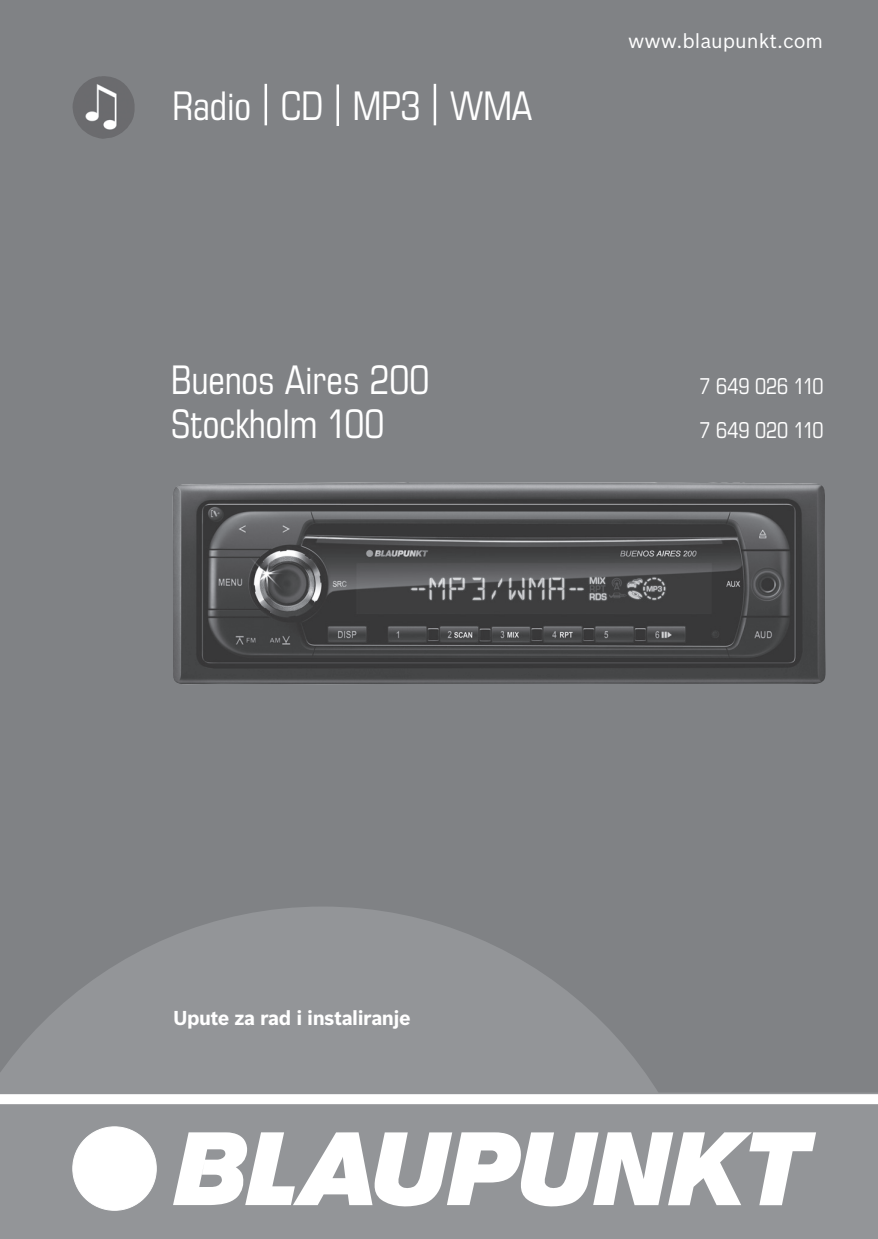
<style>
.page{position:relative;width:878px;height:1239px;background:#fff}
.page>*{position:absolute;margin:0;border:0;box-sizing:border-box;transform-origin:0 0}
.t1{font:39.5px "Blaupunkt Style Reg Cond OT";color:#fff}
.t2{font:22px "Blaupunkt Style Reg Cond OT";color:#fff}
.t3{font:700 19.75px "Bosch Sans";letter-spacing:-.025em;color:#fff}
.t4{font:19.75px "Bosch Sans";color:#fff}
</style>
<div class="page">
<div style="left:0;top:0;width:877px;height:1106px;background:#808285"></div>
<svg style="left:0;top:907px;width:659px;height:186px;fill:#939598"></svg>
<div style="left:0;top:1093px;width:877px;height:146px;background:#939598"></div>
<hr style="left:264px;top:84px;width:3px;height:41px;background:#fff">
<hr style="left:336px;top:84px;width:3px;height:42px;background:#fff">
<hr style="left:433px;top:84px;width:3px;height:41px;background:#fff">
<div style="left:0;top:1094px;width:877px;height:10px;background:#fff"></div>
<div style="left:73px;top:1127px;width:83px;height:83px;background:#fff;border-radius:50%"></div>
<svg style="left:173px;top:1132px;width:643px;height:76px"></svg>
<img style="left:73px;top:76px;width:62px;height:63px">
<img style="left:173px;top:482px;width:652px;height:203px">
<p class="t1" style="left:172px;top:90px;width:361px">Radio CD MP3 WMA</p>
<p class="t4" style="left:628px;top:33px;width:196px">www.blaupunkt.com</p>
<p class="t1" style="left:171px;top:365px;width:259px">Buenos Aires 200</p>
<p class="t1" style="left:171px;top:408px;width:214px">Stockholm 100</p>
<p class="t2" style="left:699px;top:378px;width:126px">7 649 026 110</p>
<p class="t2" style="left:699px;top:422px;width:126px">7 649 020 110</p>
<p class="t3" style="left:173px;top:1010px;width:239px">Upute za rad i instaliranje</p>
</div>
